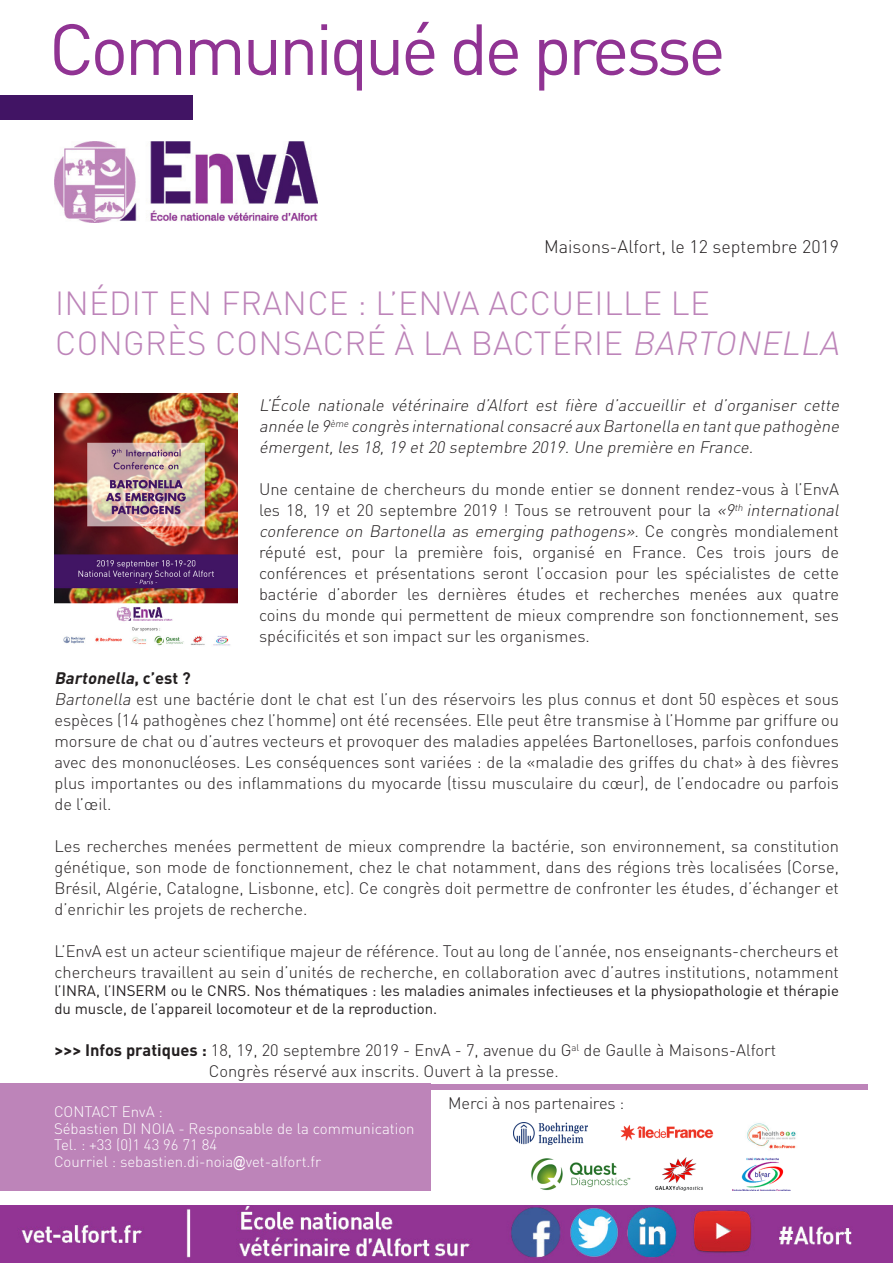
<style>
.page{position:relative;width:893px;height:1263px;background:#fff}
.page>*{position:absolute;margin:0;border:0;box-sizing:border-box;transform-origin:0 0}
.t1{font:71.1px "DINOT";letter-spacing:-.05em;color:#903393}
.t2{font:300 33px/39.6px "DINOT";letter-spacing:.01em;color:#bd84b9}
.t3{font:300 18px "DINOT";color:#231f20}
.t4{font:300 16.5px/21px "DINOT";color:#231f20}
.t5{font:italic 300 16.5px/21px "DINOT";color:#231f20;text-align:justify}
.t6{font:italic 700 16.5px "DINOT";color:#231f20}
.t7{font:15px/18px "DINOT";color:#231f20}
.t8{font:300 15px "DINOT";color:#fff}
.s1{font-style:italic}
.s2{font-style:normal}
.s3{font-weight:700}
.s4{font-family:"Arial Narrow";font-weight:400}
</style>
<div class="page">
<div style="left:0;top:1083px;width:431px;height:108px;background:#bd84b9"></div>
<div style="left:0;top:96px;width:193px;height:24px;background:#411464"></div>
<img style="left:55px;top:393px;width:182px;height:253px">
<img style="left:54px;top:141px;width:263px;height:82px">
<img style="left:0;top:1205px;width:893px;height:58px">
<div style="left:394px;top:1084px;width:474px;height:5px;background:#bd84b9"></div>
<img style="left:620px;top:1125px;width:94px;height:16px">
<img style="left:514px;top:1123px;width:73px;height:22px">
<img style="left:531px;top:1159px;width:100px;height:31px">
<img style="left:655px;top:1158px;width:47px;height:32px">
<img style="left:732px;top:1158px;width:58px;height:32px">
<img style="left:747px;top:1123px;width:49px;height:26px">
<p class="t1" style="left:49px;top:1px;width:678px">Communiqué de presse</p>
<p class="t3" style="left:544px;top:234px;width:297px">Maisons-Alfort, le 12 septembre 2019</p>
<p class="t2" style="left:55px;top:282px;width:793px">INÉDIT EN FRANCE : L’ENVA ACCUEILLE LE<br>CONGRÈS CONSACRÉ À LA BACTÉRIE <span class="s1">BARTONELLA</span></p>
<p class="t5" style="left:259px;top:394px;width:585px">L’École nationale vétérinaire d’Alfort est fière d’accueillir et d’organiser cette année le 9<sup>ème</sup> congrès internationalconsacré aux Bartonella en tantque pathogène émergent,les 18,19 et20 septembre 2019.Une première en France.</p>
<p class="t4" style="left:259px;top:478px;width:585px">Une centaine de chercheurs du monde entier se donnent rendez-vous à l’EnvA les 18, 19 et 20 septembre 2019 ! Tous se retrouvent pour la <span class="s1">«9</span><sup>th</sup> <span class="s1">international conference on Bartonella as emerging pathogens».</span> C e co n g rè s m o n d i a le m e n t réputé est, pour la première fois, organisé en France. Ces trois jours de conférences et présentations seront l’occasion pour les spécialistes de cette bactérie d’aborder les dernières études et recherches menées aux quatre coins du monde qui permettent de mieux comprendre son fonctionnement, ses spécificités et son impact sur les organismes.</p>
<p class="t6" style="left:54px;top:667px;width:138px">Bartonella<span class="s2">, c ’ e st ?</span></p>
<p class="t4" style="left:54px;top:688px;width:786px;text-align:justify"><span class="s1">Bartonella</span> est une bactérie dont le chat est l’un des réservoirs les plus connus et dont 50 espèces et sous espèces (14 pathogènes chez l’homme) ont été recensées. Elle peut être transmise à l’Homme par griffure ou morsure de chat ou d’autres vecteurs et provoquer des maladies appelées Bartonelloses, parfois confondues avec des mononucléoses. Les conséquences sont variées : de la «maladie des griffes du chat» à des fièvres plus importantes ou des inflammations du myocarde (tissu musculaire du cœur), de l’endocadre ou parfois de l’œil.</p>
<p class="t4" style="left:54px;top:835px;width:786px;text-align:justify">Les recherches menées permettent de mieux comprendre la bactérie, son environnement, sa constitution génétique, son mode de fonctionnement, chez le chat notamment, dans des régions très localisées (Corse, Brésil, Algérie, Catalogne, Lisbonne, etc). Ce congrès doit permettre de confronter les études, d’échanger et d’enrichir les projets de recherche.</p>
<p class="t4" style="left:54px;top:940px;width:786px">L’EnvA est un acteur scientifique majeur de référence. Tout au long de l’année, nos enseignants-chercheurs et chercheurs travaillent au sein d’unités de recherche, en collaboration avec d’autres institutions, notamment</p>
<p class="t7" style="left:54px;top:981px;width:786px">l’INRA, l’INSERM ou le CNRS. Nos thématiques : les maladies animales infectieuses et la physiopathologie et thérapie du muscle, de l’appareil locomoteur et de la reproduction.</p>
<p class="t4" style="left:54px;top:1039px;width:723px"><span class="s3">&gt;&gt;&gt; Infos pratiques :</span> 18, 19, 20 septembre 2019 - EnvA - 7, avenue du G<sup>al</sup> de Gaulle à Maisons-Alfort</p>
<p class="t4" style="left:209px;top:1060px;width:352px">Congrès réservé aux inscrits. Ouvert à la presse.</p>
<p class="t4" style="left:448px;top:1091px;width:178px">Merci à nos partenaires :</p>
<p class="t8" style="left:54px;top:1102px;width:110px">CONTACT EnvA :</p>
<p class="t8" style="left:54px;top:1118px;width:362px">Sébastien DI NOIA - Responsable de la communication</p>
<p class="t8" style="left:54px;top:1135px;width:165px">Tel. : +33 (0)1 43 96 71 84</p>
<p class="t8" style="left:54px;top:1151px;width:269px">Courriel : sebastien.di-noia<span class="s4">@</span>vet-alfort.fr</p>
</div>
